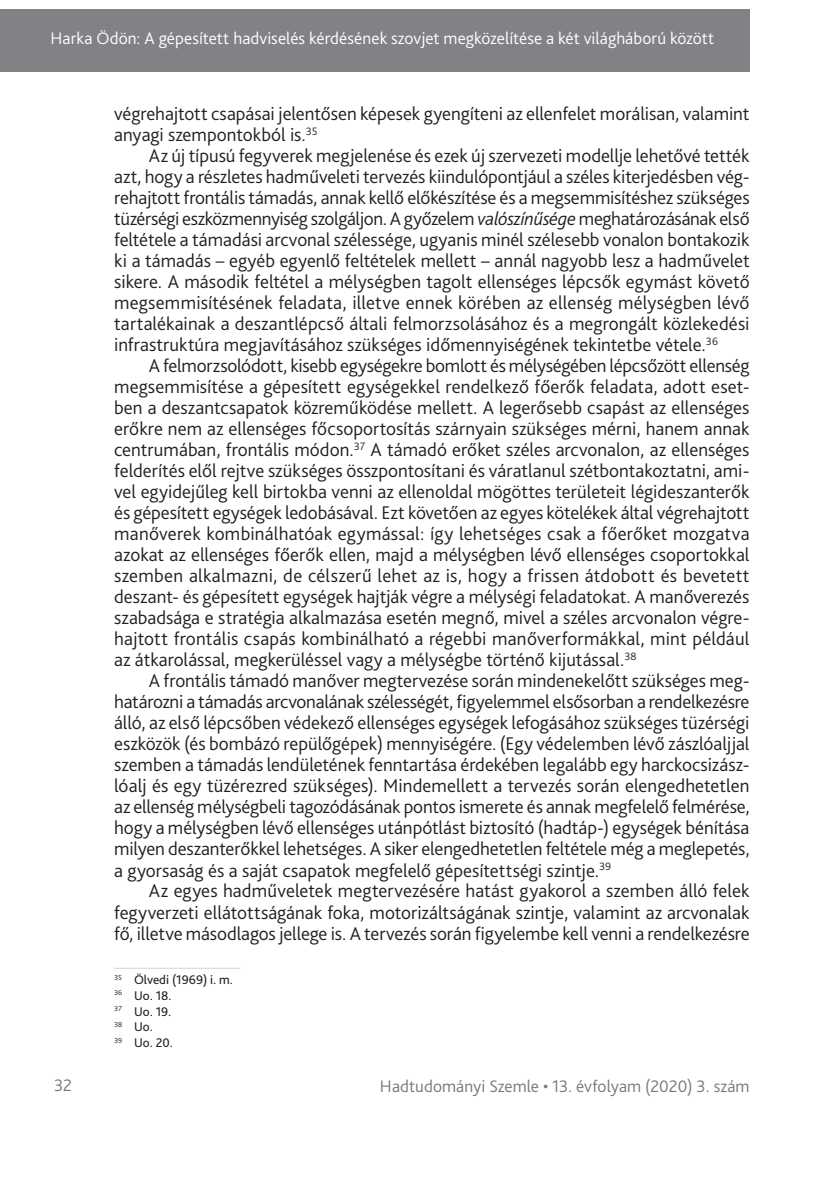
<style>
.page{position:relative;width:834px;height:1181px;background:#fff}
.page>*{position:absolute;margin:0;border:0;box-sizing:border-box;transform-origin:0 0}
.t1{font:300 19.25px/21px "Bliss Pro";letter-spacing:.005em;color:#231f20;text-align:justify}
.t2{font:300 17.5px "Bliss Pro";color:#fff}
.t3{font:300 17.5px "Bliss Pro";letter-spacing:.005em;color:#767a7c}
.t4{font:13.12px/15.8px "Bliss Pro";color:#231f20}
.s1{font-style:italic}
</style>
<div class="page">
<div style="left:0;top:9px;width:749px;height:63px;background:#808285"></div>
<hr style="left:114px;top:968px;width:126px;height:1px;background:#d1d2d4">
<p class="t2" style="left:51px;top:27px;width:665px">Harka Ödön: A gépesített hadviselés kérdésének szovjet megközelítése a két világháború között</p>
<p class="t1" style="left:114px;top:103px;width:636px">végrehajtott csapásai jelentősen képesek gyengíteni az ellenfelet morálisan, valamint anyagi szempontokból is.<sup>35</sup></p>
<p class="t1" style="left:114px;top:145px;width:637px;text-indent:35px">Az új típusú fegyverek megjelenése és ezek új szervezeti modellje lehetővé tették azt, hogy a részletes hadműveleti tervezés kiindulópontjául a széles kiterjedésben vég&shy;rehajtott frontális támadás, annak kellő előkészítése és a megsemmisítéshez szükséges tüzérségi eszközmennyiség szolgáljon. A győzelem <span class="s1">valószínűsége</span> meghatározásának első feltétele a támadási arcvonal szélessége, ugyanis minél szélesebb vonalon bontakozik ki a támadás – egyéb egyenlő feltételek mellett – annál nagyobb lesz a hadművelet sikere. A második feltétel a mélységben tagolt ellenséges lépcsők egymást követő megsemmisítésének feladata, illetve ennek körében az ellenség mélységben lévő tartalékainak a deszantlépcső általi felmorzsolásához és a megrongált közlekedési infrastruktúra megjavításához szükséges időmennyiségének tekintetbe vétele.<sup>36</sup></p>
<p class="t1" style="left:114px;top:355px;width:637px;text-indent:35px">A felmorzsolódott, kisebb egységekre bomlott és mélységében lépcsőzött ellenség megsemmisítése a gépesített egységekkel rendelkező főerők feladata, adott eset&shy;ben a deszantcsapatok közreműködése mellett. A legerősebb csapást az ellenséges erőkre nem az ellenséges főcsoportosítás szárnyain szükséges mérni, hanem annak centrumában, frontális módon.<sup>37</sup> A támadó erőket széles arcvonalon, az ellenséges felderítés elől rejtve szükséges összpontosítani és váratlanul szétbontakoztatni, ami&shy;vel egyidejűleg kell birtokba venni az ellenoldal mögöttes területeit légideszanterők és gépesített egységek ledobásával. Ezt követően az egyes kötelékek által végrehajtott manőverek kombinálhatóak egymással: így lehetséges csak a főerőket mozgatva azokat az ellenséges főerők ellen, majd a mélységben lévő ellenséges csoportokkal szemben alkalmazni, de célszerű lehet az is, hogy a frissen átdobott és bevetett deszant- és gépesített egységek hajtják végre a mélységi feladatokat. A manőverezés szabadsága e stratégia alkalmazása esetén megnő, mivel a széles arcvonalon végre&shy;hajtott frontális csapás kombinálható a régebbi manőverformákkal, mint például az átkarolással, megkerüléssel vagy a mélységbe történő kijutással.<sup>38</sup></p>
<p class="t1" style="left:114px;top:670px;width:637px;text-indent:35px">A frontális támadó manőver megtervezése során mindenekelőtt szükséges meg&shy;határozni a támadás arcvonalának szélességét, figyelemmel elsősorban a rendelkezésre álló, az első lépcsőben védekező ellenséges egységek lefogásához szükséges tüzérségi eszközök (és bombázó repülőgépek) mennyiségére. (Egy védelemben lévő zászlóaljjal szemben a támadás lendületének fenntartása érdekében legalább egy harckocsizász&shy;lóalj és egy tüzérezred szükséges). Mindemellett a tervezés során elengedhetetlen az ellenség mélységbeli tagozódásának pontos ismerete és annak megfelelő felmérése, hogy a mélységben lévő ellenséges utánpótlást biztosító (hadtáp-) egységek bénítása milyen deszanterőkkel lehetséges. A siker elengedhetetlen feltétele még a meglepetés, a gyorsaság és a saját csapatok megfelelő gépesítettségi szintje.<sup>39</sup></p>
<p class="t1" style="left:114px;top:880px;width:637px;text-indent:35px">Az egyes hadműveletek megtervezésére hatást gyakorol a szemben álló felek fegyverzeti ellátottságának foka, motorizáltságának szintje, valamint az arcvonalak fő, illetve másodlagos jellege is. A tervezés során figyelembe kell venni a rendelkezésre</p>
<p class="t4" style="left:114px;top:971px;width:120px"><sup>35</sup> Ölvedi (1969) i. m.<br><sup>36</sup> Uo. 18.<br><sup>37</sup> Uo. 19.<br><sup>38</sup> Uo.<br><sup>39</sup> Uo. 20.</p>
<p class="t3" style="left:54px;top:1074px;width:19px">32</p>
<p class="t3" style="left:380px;top:1075px;width:371px">Hadtudományi Szemle • 13. évfolyam (2020) 3. szám</p>
</div>
